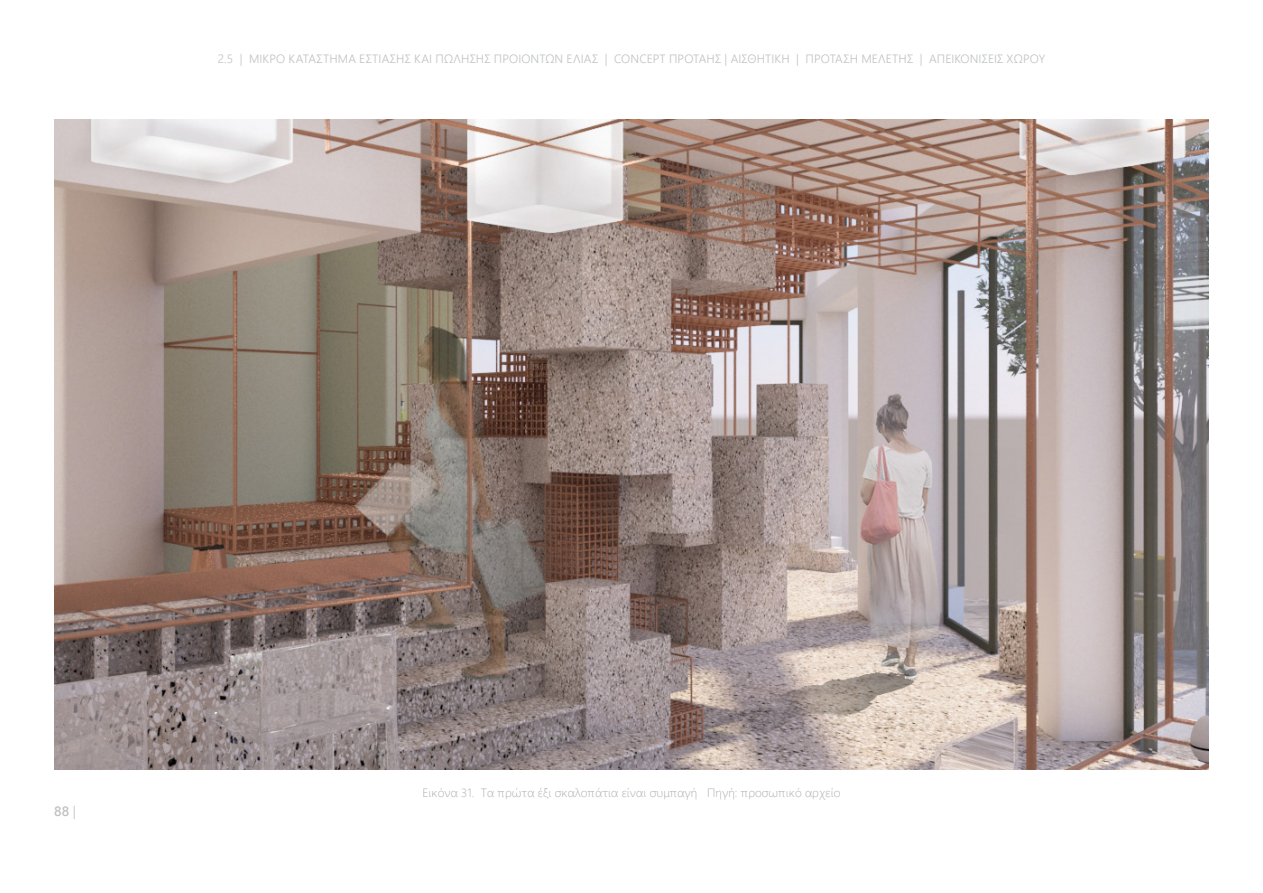
<style>
.page{position:relative;width:1263px;height:893px;background:#fff}
.page>*{position:absolute;margin:0;border:0;box-sizing:border-box;transform-origin:0 0}
.t1{font:600 13.5px "Yu Gothic UI";color:#bec0c2}
.t2{font:300 12px "Yu Gothic UI";letter-spacing:.01em;color:#bec0c2}
.t3{font:300 12px "Yu Gothic UI";color:#aaacaf}
.s1{font-weight:300}
</style>
<div class="page">
<img style="left:54px;top:120px;width:1155px;height:650px">
<p class="t2" style="left:218px;top:47px;width:313px">2.5 | Μικρο καταστημα εστιασησ και πωλησησ προιΟντ</p>
<p class="t2" style="left:545px;top:47px;width:133px">ων ελιασ | CONCEPT ΠΡΟ</p>
<p class="t2" style="left:693px;top:47px;width:14px">ΤΑΗΣ</p>
<p class="t2" style="left:725px;top:47px;width:298px">| ΑΙΣΘΗΤΙ ΚΗ | προταση μ ελετης | Απεικονίσεις ΧΩΡΟΥ</p>
<p class="t1" style="left:54px;top:804px;width:24px">88 <span class="s1">|</span></p>
<p class="t3" style="left:422px;top:781px;width:419px">Εικόνα 31. Τα πρώτα έξι σκαλοπάτια είναι συμπαγή Πηγή: προσωπικό αρχείο</p>
</div>
